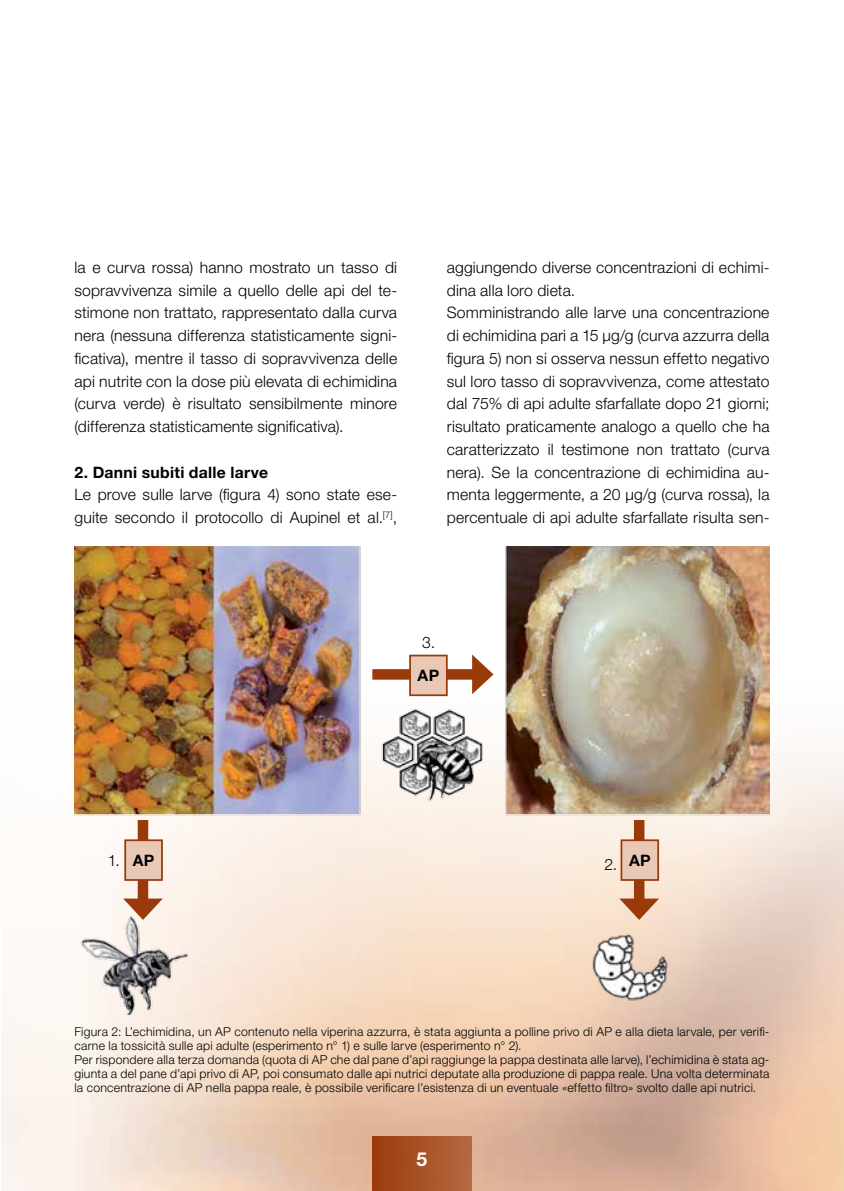
<style>
.page{position:relative;width:844px;height:1191px;background:#fff}
.page>*{position:absolute;margin:0;border:0;box-sizing:border-box;transform-origin:0 0}
.t1{font:700 19.25px "Helvetica Neue LT Std";color:#fff}
.t2{font:300 15.75px/22.8px "Helvetica Neue LT Std";letter-spacing:.01em;color:#000}
.t3{font:700 15.75px "Helvetica Neue LT Std";letter-spacing:.02em;color:#000}
.t4{font:300 12.25px/14px "Helvetica Neue LT Std";letter-spacing:.02em;color:#000}
.s1{font-weight:700}
</style>
<div class="page">
<img style="left:1px;top:546px;width:842px;height:645px">
<div style="left:372px;top:1136px;width:99px;height:55px;background:linear-gradient(to right,#9b3b0c,#b56942)"></div>
<img style="left:74px;top:546px;width:695px;height:468px">
<div style="left:372px;top:669px;width:108px;height:10px;background:#9a390a"></div>
<svg style="left:472px;top:654px;width:21px;height:40px"></svg>
<div style="left:410px;top:655px;width:36px;height:40px;background:#e9c9b6"></div>
<div style="left:409px;top:654px;width:38px;height:42px;border:2px solid #9a390a"></div>
<div style="left:138px;top:820px;width:10px;height:87px;background:#9a390a"></div>
<svg style="left:123px;top:898px;width:40px;height:22px"></svg>
<div style="left:125px;top:840px;width:37px;height:40px;background:#e9c9b6"></div>
<div style="left:124px;top:839px;width:39px;height:42px;border:2px solid #9a390a"></div>
<div style="left:633px;top:820px;width:11px;height:87px;background:#9a390a"></div>
<svg style="left:619px;top:898px;width:40px;height:22px"></svg>
<div style="left:621px;top:840px;width:37px;height:40px;background:#e9c9b6"></div>
<div style="left:620px;top:839px;width:39px;height:42px;border:2px solid #9a390a"></div>
<p class="t2" style="left:74px;top:256px;width:324px;text-align:justify">la e curva rossa) hanno mostrato un tasso di sopravvivenza simile a quello delle api del te&shy;stimone non trattato, rappresentato dalla curva nera (nessuna differenza statisticamente signi&shy;ficativa), mentre il tasso di sopravvivenza delle api nutrite con la dose più elevata di echimidina (curva verde) è risultato sensibilmente minore (differenza statisticamente significativa).</p>
<p class="t3" style="left:74px;top:462px;width:195px">2. Danni subiti dalle larve</p>
<p class="t2" style="left:74px;top:483px;width:324px">Le prove sulle larve (figura 4) sono state ese&shy;guite secondo il protocollo di Aupinel et al.<sup>[7]</sup>,</p>
<p class="t2" style="left:446px;top:256px;width:324px">aggiungendo diverse concentrazioni di echimi&shy;dina alla loro dieta.<br>Somministrando alle larve una concentrazione di echimidina pari a 15 µg/g (curva azzurra della figura 5) non si osserva nessun effetto negativo sul loro tasso di sopravvivenza, come attestato dal 75% di api adulte sfarfallate dopo 21 giorni; risultato praticamente analogo a quello che ha caratterizzato il testimone non trattato (curva nera). Se la concentrazione di echimidina au&shy;menta leggermente, a 20 µg/g (curva rossa), la percentuale di api adulte sfarfallate risulta sen-</p>
<p class="t2" style="left:422px;top:631px;width:15px">3.</p>
<p class="t3" style="left:417px;top:665px;width:23px">AP</p>
<p class="t2" style="left:108px;top:848px;width:48px">1. <span class="s1">AP</span></p>
<p class="t2" style="left:604px;top:853px;width:48px">2. <sup>AP</sup></p>
<p class="t4" style="left:74px;top:1024px;width:696px">Figura 2: L’echimidina, un AP contenuto nella viperina azzurra, è stata aggiunta a polline privo di AP e alla dieta larvale, per verifi&shy;carne la tossicità sulle api adulte (esperimento n° 1) e sulle larve (esperimento n° 2).<br>Per rispondere alla terza domanda (quota di AP che dal pane d’api raggiunge la pappa destinata alle larve), l’echimidina è stata ag&shy;giunta a del pane d’api privo di AP, poi consumato dalle api nutrici deputate alla produzione di pappa reale. Una volta determinata la concentrazione di AP nella pappa reale, è possibile verificare l’esistenza di un eventuale «effetto filtro» svolto dalle api nutrici.</p>
<p class="t1" style="left:416px;top:1147px;width:12px">5</p>
</div>
